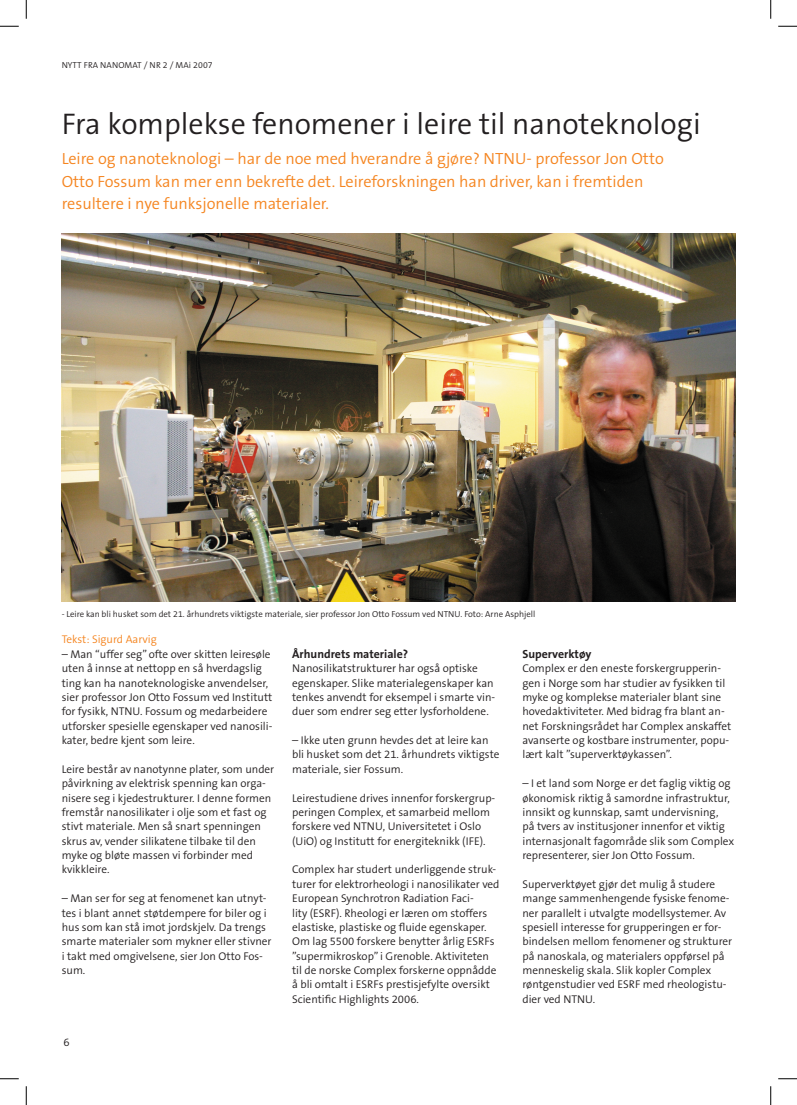
<style>
.page{position:relative;width:797px;height:1105px;background:#fff}
.page>*{position:absolute;margin:0;border:0;box-sizing:border-box;transform-origin:0 0}
.Tittel_nivå_1{font:300 30px "The Sans B4";color:#231f20}
.Ingress_med_farge{font:300 16.25px "The Sans B4";color:#f58520}
.Brødtekst{font:700 11.88px "The Sans B7";color:#231f20}
.Mellomtittel{font:700 11.88px "The Sans B7";color:#231f20}
.Brødtekst-2{font:300 11.25px/14.4px "The Sans B4";color:#231f20}
.Brødtekst-3{font:300 11.25px "The Sans B4";color:#f58520}
.bildetekst{font:300 8.75px "The Sans B4";color:#231f20}
.baksideboks{font:300 8.75px "The Sans B4";letter-spacing:.01em;color:#231f20}
</style>
<div class="page">
<img style="left:62px;top:234px;width:673px;height:367px">
<svg style="left:0;top:25px;width:19px;height:2px"></svg>
<svg style="left:778px;top:25px;width:19px;height:2px"></svg>
<svg style="left:0;top:1078px;width:19px;height:1px"></svg>
<svg style="left:778px;top:1078px;width:19px;height:1px"></svg>
<svg style="left:25px;top:0;width:2px;height:19px"></svg>
<svg style="left:25px;top:1086px;width:2px;height:19px"></svg>
<svg style="left:770px;top:0;width:1px;height:19px"></svg>
<svg style="left:770px;top:1086px;width:1px;height:19px"></svg>
<p class="baksideboks" style="left:62px;top:61px;width:152px">NYTT FRA NANOMAT / NR 2 / MAi 2007</p>
<p class="Tittel_nivå_1" style="left:62px;top:109px;width:640px">Fra komplekse fenomener i leire til nanoteknologi</p>
<p class="Ingress_med_farge" style="left:62px;top:150px;width:603px">Leire og nanoteknologi – har de noe med hverandre å gjøre? NTNU- professor Jon Otto</p>
<p class="Ingress_med_farge" style="left:62px;top:173px;width:583px">Otto Fossum kan mer enn bekrefte det. Leireforskningen han driver, kan i fremtiden</p>
<p class="Ingress_med_farge" style="left:62px;top:195px;width:269px">resultere i nye funksjonelle materialer.</p>
<p class="bildetekst" style="left:62px;top:610px;width:475px">- Leire kan bli husket som det 21. århundrets viktigste materiale, sier professor Jon Otto Fossum ved NTNU. Foto: Arne Asphjell</p>
<p class="Brødtekst-3" style="left:62px;top:634px;width:97px">Tekst: Sigurd Aarvig</p>
<p class="Brødtekst-2" style="left:62px;top:647px;width:212px">– Man “uffer seg” ofte over skitten leiresøle uten å innse at nettopp en så hverdagslig ting kan ha nanoteknologiske anvendelser, sier professor Jon Otto Fossum ved Institutt for fysikk, NTNU. Fossum og medarbeidere utforsker spesielle egenskaper ved nanosili&shy;kater, bedre kjent som leire.</p>
<p class="Brødtekst-2" style="left:62px;top:762px;width:214px">Leire består av nanotynne plater, som under påvirkning av elektrisk spenning kan orga&shy;nisere seg i kjedestrukturer. I denne formen fremstår nanosilikater i olje som et fast og stivt materiale. Men så snart spenningen skrus av, vender silikatene tilbake til den myke og bløte massen vi forbinder med kvikkleire.</p>
<p class="Brødtekst-2" style="left:62px;top:892px;width:211px">– Man ser for seg at fenomenet kan utnyt&shy;tes i blant annet støtdempere for biler og i hus som kan stå imot jordskjelv. Da trengs smarte materialer som mykner eller stivner i takt med omgivelsene, sier Jon Otto Fos&shy;sum.</p>
<p class="Brødtekst" style="left:292px;top:647px;width:117px">Århundrets materiale?</p>
<p class="Brødtekst-2" style="left:292px;top:662px;width:204px">Nanosilikatstrukturer har også optiske egenskaper. Slike materialegenskaper kan tenkes anvendt for eksempel i smarte vin&shy;duer som endrer seg etter lysforholdene.</p>
<p class="Brødtekst-2" style="left:292px;top:733px;width:209px">– Ikke uten grunn hevdes det at leire kan bli husket som det 21. århundrets viktigste materiale, sier Fossum.</p>
<p class="Brødtekst-2" style="left:292px;top:791px;width:205px">Leirestudiene drives innenfor forskergrup&shy;peringen Complex, et samarbeid mellom forskere ved NTNU, Universitetet i Oslo (UiO) og Institutt for energiteknikk (IFE).</p>
<p class="Brødtekst-2" style="left:292px;top:863px;width:209px">Complex har studert underliggende struk&shy;turer for elektrorheologi i nanosilikater ved European Synchrotron Radiation Faci-<br>lity (ESRF). Rheologi er læren om stoffers elastiske, plastiske og fluide egenskaper.<br>Om lag 5500 forskere benytter årlig ESRFs ”supermikroskop” i Grenoble. Aktiviteten til de norske Complex forskerne oppnådde å bli omtalt i ESRFs prestisjefylte oversikt Scientific Highlights 2006.</p>
<p class="Mellomtittel" style="left:522px;top:647px;width:71px">Superverktøy</p>
<p class="Brødtekst-2" style="left:522px;top:662px;width:210px">Complex er den eneste forskergrupperin&shy;gen i Norge som har studier av fysikken til myke og komplekse materialer blant sine hovedaktiviteter. Med bidrag fra blant an&shy;net Forskningsrådet har Complex anskaffet avanserte og kostbare instrumenter, popu&shy;lært kalt ”superverktøykassen”.</p>
<p class="Brødtekst-2" style="left:522px;top:777px;width:213px">– I et land som Norge er det faglig viktig og økonomisk riktig å samordne infrastruktur, innsikt og kunnskap, samt undervisning,<br>på tvers av institusjoner innenfor et viktig internasjonalt fagområde slik som Complex representerer, sier Jon Otto Fossum.</p>
<p class="Brødtekst-2" style="left:522px;top:877px;width:211px">Superverktøyet gjør det mulig å studere mange sammenhengende fysiske fenome&shy;ner parallelt i utvalgte modellsystemer. Av spesiell interesse for grupperingen er for&shy;bindelsen mellom fenomener og strukturer på nanoskala, og materialers oppførsel på menneskelig skala. Slik kopler Complex røntgenstudier ved ESRF med rheologistu&shy;dier ved NTNU.</p>
</div>
